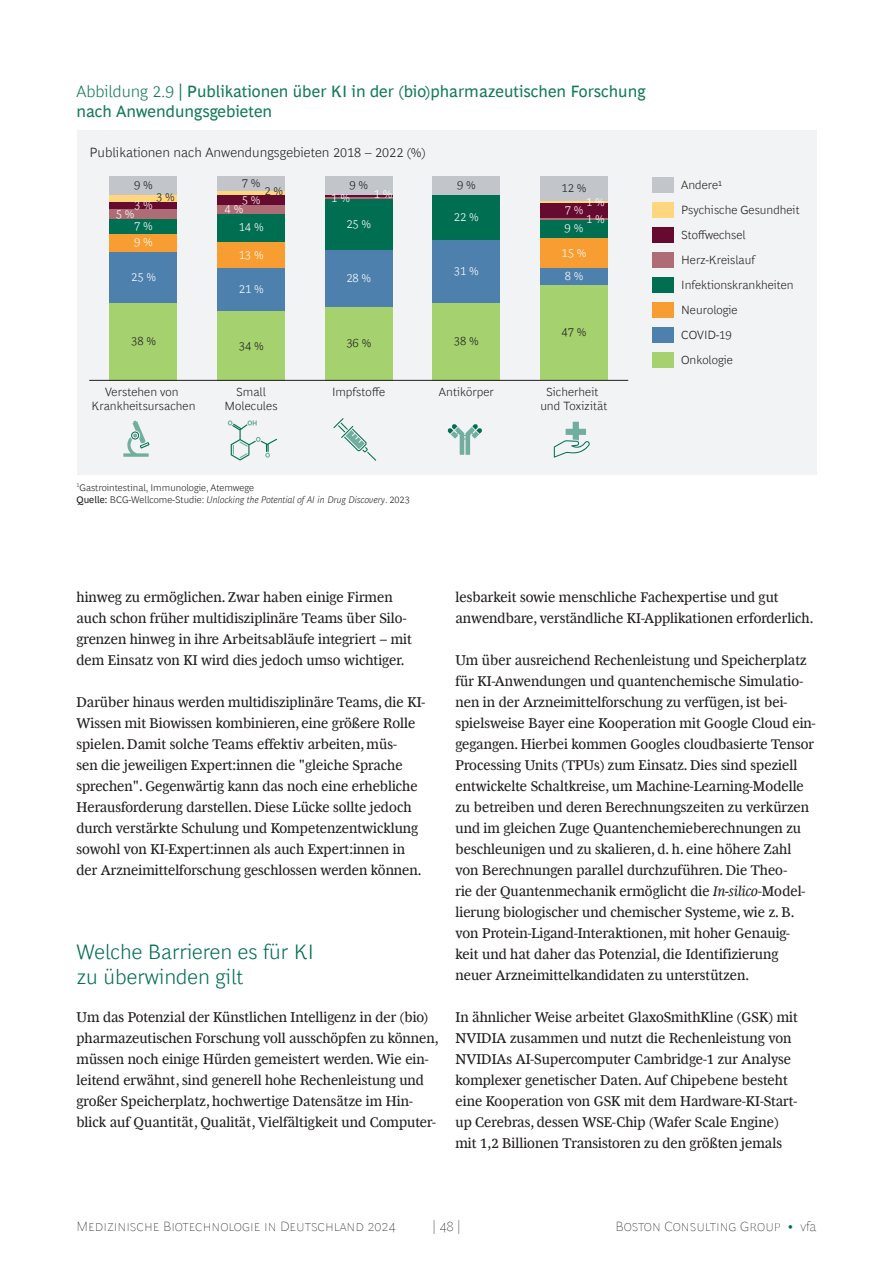
<style>
.page{position:relative;width:893px;height:1263px;background:#fff}
.page>*{position:absolute;margin:0;border:0;box-sizing:border-box;transform-origin:0 0}
.Header-A{font:300 21px/25.5px "Henderson BCG Sans";color:#006e51}
.Exhibit_Sidebar_-_Title{font:16.5px/19.8px "Henderson BCG Sans";color:#127a56}
.Body_Copy{font:14.25px/21px "Henderson BCG Serif";color:#231f20}
.t1{font:100 13.5px "Henderson BCG Sans";color:#231f20}
.t2{font:300 13.5px "Henderson BCG Sans";color:#231f20}
.t3{font:300 12px/14.4px "Henderson BCG Sans";color:#231f20;text-align:center}
.t4{font:300 12px/9.4px "Henderson BCG Sans";color:#fff}
.Exhibit_footer{font:italic 300 9.75px "Henderson BCG Sans";color:#231f20}
.Exhibit_footer_no_bold{font:300 9.75px "Henderson BCG Sans";color:#231f20}
.s1{font-weight:300}
.s2{font-weight:400;font-style:normal}
.s3{font-style:normal}
.s4{font-style:italic}
.s5{font-weight:300;font-size:12px;color:#006e51}
</style>
<div class="page">
<div style="left:77px;top:130px;width:739px;height:345px;background:#f2f3f4"></div>
<div style="left:110px;top:303px;width:67px;height:77px;background:#a5d16f"></div>
<div style="left:217px;top:311px;width:68px;height:69px;background:#a5d16f"></div>
<div style="left:325px;top:307px;width:67px;height:73px;background:#a5d16f"></div>
<div style="left:433px;top:303px;width:67px;height:77px;background:#a5d16f"></div>
<div style="left:540px;top:284px;width:67px;height:96px;background:#a5d16f"></div>
<div style="left:110px;top:252px;width:67px;height:51px;background:#4d80ac"></div>
<div style="left:217px;top:268px;width:68px;height:43px;background:#4d80ac"></div>
<div style="left:325px;top:250px;width:67px;height:57px;background:#4d80ac"></div>
<div style="left:433px;top:240px;width:67px;height:63px;background:#4d80ac"></div>
<div style="left:540px;top:268px;width:67px;height:16px;background:#4d80ac"></div>
<div style="left:325px;top:199px;width:67px;height:51px;background:#006e51"></div>
<div style="left:433px;top:195px;width:67px;height:45px;background:#006e51"></div>
<div style="left:110px;top:233px;width:67px;height:19px;background:#f89d31"></div>
<div style="left:217px;top:242px;width:68px;height:26px;background:#f89d31"></div>
<div style="left:540px;top:238px;width:67px;height:30px;background:#f89d31"></div>
<hr style="left:325px;top:197px;width:67px;height:2px;background:#ae6d75">
<div style="left:433px;top:176px;width:67px;height:19px;background:#c2c5c9"></div>
<div style="left:110px;top:219px;width:67px;height:14px;background:#006e51"></div>
<div style="left:217px;top:213px;width:68px;height:29px;background:#006e51"></div>
<div style="left:540px;top:219px;width:67px;height:19px;background:#006e51"></div>
<hr style="left:325px;top:195px;width:67px;height:2px;background:#660a2f">
<div style="left:110px;top:209px;width:67px;height:10px;background:#ae6d75"></div>
<div style="left:217px;top:205px;width:68px;height:8px;background:#ae6d75"></div>
<hr style="left:540px;top:217px;width:67px;height:2px;background:#ae6d75">
<div style="left:325px;top:176px;width:67px;height:19px;background:#c2c5c9"></div>
<div style="left:110px;top:202px;width:67px;height:7px;background:#660a2f"></div>
<div style="left:217px;top:195px;width:68px;height:10px;background:#660a2f"></div>
<div style="left:540px;top:203px;width:67px;height:14px;background:#660a2f"></div>
<div style="left:110px;top:195px;width:67px;height:7px;background:#fed67e"></div>
<hr style="left:217px;top:191px;width:68px;height:4px;background:#fed67e">
<hr style="left:540px;top:201px;width:67px;height:2px;background:#fed67e">
<div style="left:110px;top:176px;width:67px;height:19px;background:#c2c5c9"></div>
<div style="left:217px;top:176px;width:68px;height:15px;background:#c2c5c9"></div>
<div style="left:540px;top:176px;width:67px;height:25px;background:#c2c5c9"></div>
<svg style="left:123px;top:420px;width:27px;height:37px"></svg>
<svg style="left:333px;top:418px;width:43px;height:43px"></svg>
<svg style="left:448px;top:424px;width:34px;height:31px"></svg>
<div style="left:652px;top:352px;width:21px;height:16px;background:#a5d16f"></div>
<div style="left:652px;top:327px;width:21px;height:16px;background:#4d80ac"></div>
<div style="left:652px;top:302px;width:21px;height:16px;background:#f89d31"></div>
<div style="left:652px;top:277px;width:21px;height:16px;background:#006e51"></div>
<div style="left:652px;top:252px;width:21px;height:16px;background:#ae6d75"></div>
<div style="left:652px;top:227px;width:21px;height:16px;background:#660a2f"></div>
<div style="left:652px;top:202px;width:21px;height:16px;background:#fed67e"></div>
<div style="left:652px;top:177px;width:21px;height:16px;background:#c2c5c9"></div>
<hr style="left:90px;top:380px;width:538px;height:1px;background:#231f20">
<svg style="left:554px;top:422px;width:36px;height:36px"></svg>
<svg style="left:228px;top:420px;width:49px;height:40px"></svg>
<p class="Exhibit_Sidebar_-_Title" style="left:77px;top:80px;width:571px"><span class="s1">Abbildung 2.9</span> | Publikationen über KI in der (bio)pharmazeutischen Forschung nach Anwendungsgebieten</p>
<p class="t2" style="left:90px;top:142px;width:338px">Publikationen nach Anwendungsgebieten 2018 – 2022 (%)</p>
<p class="t3" style="left:134px;top:177px;width:20px">9 %</p>
<p class="t3" style="left:242px;top:175px;width:20px">7 %</p>
<p class="t3" style="left:265px;top:182px;width:20px">2 %</p>
<p class="t3" style="left:156px;top:189px;width:20px">3 %</p>
<p class="t4" style="left:225px;top:194px;width:37px;text-indent:17px">5 %<br>4 %</p>
<p class="t4" style="left:134px;top:199px;width:20px">3 %</p>
<p class="t4" style="left:116px;top:208px;width:20px">5 %</p>
<p class="t4" style="left:134px;top:220px;width:20px">7 %</p>
<p class="t4" style="left:239px;top:221px;width:26px">14 %</p>
<p class="t3" style="left:349px;top:177px;width:20px">9 %</p>
<p class="t4" style="left:374px;top:188px;width:20px">1 %</p>
<p class="t4" style="left:331px;top:192px;width:20px">1 %</p>
<p class="t4" style="left:346px;top:218px;width:26px">25 %</p>
<p class="t3" style="left:457px;top:177px;width:20px">9 %</p>
<p class="t4" style="left:454px;top:211px;width:26px">22 %</p>
<p class="t3" style="left:561px;top:180px;width:26px">12 %</p>
<p class="t4" style="left:586px;top:192px;width:20px;line-height:17.7px">1 %<br>1 %</p>
<p class="t4" style="left:565px;top:204px;width:20px">7 %</p>
<p class="t4" style="left:565px;top:222px;width:20px">9 %</p>
<p class="t4" style="left:134px;top:237px;width:20px">9 %</p>
<p class="t4" style="left:239px;top:249px;width:26px">13 %</p>
<p class="t4" style="left:561px;top:247px;width:26px">15 %</p>
<p class="t4" style="left:131px;top:271px;width:26px">25 %</p>
<p class="t4" style="left:346px;top:272px;width:26px">28 %</p>
<p class="t4" style="left:454px;top:265px;width:26px">31 %</p>
<p class="t4" style="left:565px;top:270px;width:20px">8 %</p>
<p class="t4" style="left:239px;top:284px;width:26px">21 %</p>
<p class="t3" style="left:131px;top:333px;width:26px">38 %</p>
<p class="t3" style="left:239px;top:337px;width:26px">34 %</p>
<p class="t3" style="left:346px;top:335px;width:26px">36 %</p>
<p class="t3" style="left:454px;top:333px;width:26px">38 %</p>
<p class="t3" style="left:562px;top:324px;width:26px">47 %</p>
<p class="t3" style="left:91px;top:383px;width:106px">Verstehen von<br>Krankheitsursachen</p>
<p class="t3" style="left:225px;top:383px;width:54px">Small<br>Molecules</p>
<p class="t3" style="left:332px;top:383px;width:54px">Impfstoffe</p>
<p class="t3" style="left:439px;top:383px;width:56px">Antikörper</p>
<p class="t3" style="left:540px;top:383px;width:68px">Sicherheit und Toxizität</p>
<p class="Exhibit_footer_no_bold" style="left:77px;top:480px;width:179px"><sup>1</sup>Gastrointestinal, Immunologie, Atemwege</p>
<p class="Exhibit_footer" style="left:77px;top:492px;width:335px"><span class="s2">Quelle:</span> <span class="s3">BCG-Wellcome-Studie:</span> Unlocking the Potential of AI in Drug Discovery<span class="s3">. 2023</span></p>
<p class="t3" style="left:681px;top:177px;width:42px">Andere1</p>
<p class="t3" style="left:681px;top:202px;width:120px">Psychische Gesundheit</p>
<p class="t3" style="left:681px;top:227px;width:66px">Stoffwechsel</p>
<p class="t3" style="left:681px;top:252px;width:75px">Herz-Kreislauf</p>
<p class="t3" style="left:681px;top:277px;width:114px">Infektionskrankheiten</p>
<p class="t3" style="left:681px;top:302px;width:58px">Neurologie</p>
<p class="t3" style="left:681px;top:327px;width:52px">COVID-19</p>
<p class="t3" style="left:681px;top:352px;width:53px">Onkologie</p>
<p class="Body_Copy" style="left:77px;top:585px;width:337px">hinweg zu ermöglichen. Zwar haben einige Firmen auch schon früher multidisziplinäre Teams über Silo&shy;grenzen hinweg in ihre Arbeitsabläufe integriert – mit dem Einsatz von KI wird dies jedoch umso wichtiger.</p>
<p class="Body_Copy" style="left:77px;top:690px;width:350px">Darüber hinaus werden multidisziplinäre Teams, die KI-Wissen mit Biowissen kombinieren, eine größere Rolle spielen. Damit solche Teams effektiv arbeiten, müs-<br>sen die jeweiligen Expert:innen die "gleiche Sprache sprechen". Gegenwärtig kann das noch eine erhebliche Herausforderung darstellen. Diese Lücke sollte jedoch durch verstärkte Schulung und Kompetenzentwicklung sowohl von KI-Expert:innen als auch Expert:innen in der Arzneimittelforschung geschlossen werden können.</p>
<p class="Header-A" style="left:77px;top:937px;width:239px">Welche Barrieren es für KI zu überwinden gilt</p>
<p class="Body_Copy" style="left:77px;top:1005px;width:363px">Um das Potenzial der Künstlichen Intelligenz in der (bio) pharmazeutischen Forschung voll ausschöpfen zu können, müssen noch einige Hürden gemeistert werden. Wie ein&shy;leitend erwähnt, sind generell hohe Rechenleistung und großer Speicherplatz, hochwertige Datensätze im Hin&shy;blick auf Quantität, Qualität, Vielfältigkeit und Computer-</p>
<p class="Body_Copy" style="left:455px;top:585px;width:359px">lesbarkeit sowie menschliche Fachexpertise und gut anwendbare, verständliche KI-Applikationen erforderlich.</p>
<p class="Body_Copy" style="left:455px;top:648px;width:362px">Um über ausreichend Rechenleistung und Speicherplatz für KI-Anwendungen und quantenchemische Simulatio&shy;nen in der Arzneimittelforschung zu verfügen, ist bei&shy;spielsweise Bayer eine Kooperation mit Google Cloud ein&shy;gegangen. Hierbei kommen Googles cloudbasierte Tensor Processing Units (TPUs) zum Einsatz. Dies sind speziell entwickelte Schaltkreise, um Machine-Learning-Modelle zu betreiben und deren Berechnungszeiten zu verkürzen und im gleichen Zuge Quantenchemieberechnungen zu beschleunigen und zu skalieren, d. h. eine höhere Zahl von Berechnungen parallel durchzuführen. Die Theo-<br>rie der Quantenmechanik ermöglicht die <span class="s4">In-silico</span>-Model&shy;lierung biologischer und chemischer Systeme, wie z. B. von Protein-Ligand-Interaktionen, mit hoher Genauig&shy;keit und hat daher das Potenzial, die Identifizierung neuer Arzneimittelkandidaten zu unterstützen.</p>
<p class="Body_Copy" style="left:455px;top:1005px;width:344px">In ähnlicher Weise arbeitet GlaxoSmithKline (GSK) mit NVIDIA zusammen und nutzt die Rechenleistung von NVIDIAs AI-Supercomputer Cambridge-1 zur Analyse komplexer genetischer Daten. Auf Chipebene besteht eine Kooperation von GSK mit dem Hardware-KI-Start&shy;up Cerebras, dessen WSE-Chip (Wafer Scale Engine) mit 1,2 Billionen Transistoren zu den größten jemals</p>
<p class="t1" style="left:77px;top:1216px;width:320px">Medizinische Biotechnologie in Deutschland 2024</p>
<p class="t1" style="left:432px;top:1216px;width:30px">| 48 |</p>
<p class="t1" style="left:615px;top:1216px;width:202px">Boston Consulting Group <span class="s5">•</span> vfa</p>
</div>
